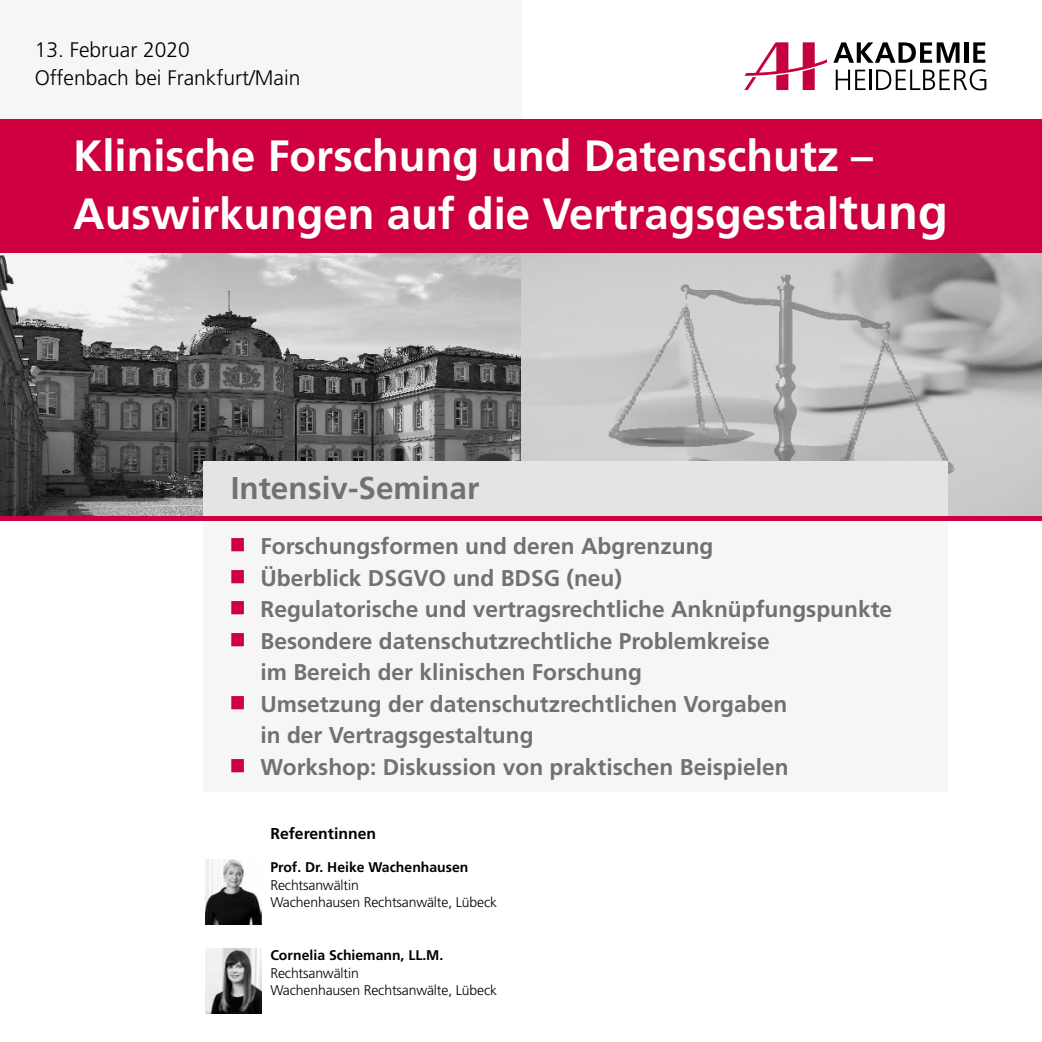
<style>
.page{position:relative;width:1042px;height:1042px;background:#fff}
.page>*{position:absolute;margin:0;border:0;box-sizing:border-box;transform-origin:0 0}
.t1{font:700 43.75px/58.8px "Frutiger LT Pro";color:#fff}
.t2{font:700 31.5px "Frutiger LT Pro";color:#707172}
.t3{font:700 22.75px/31.5px "Frutiger LT Pro";color:#707172}
.t4{font:300 21px/28px "Frutiger LT Pro";color:#000}
.t5{font:700 15.75px "Frutiger LT Pro";color:#000}
.t6{font:300 14px/17.5px "Frutiger LT Pro";letter-spacing:-.01em;color:#000}
.t7{font:700 14px "Frutiger LT Pro";color:#000}
.s1{font-size:49px}
.s2{color:#ce0040}
</style>
<div class="page">
<div style="left:0;top:0;width:521px;height:120px;background:#f6f6f6"></div>
<div style="left:203px;top:519px;width:744px;height:273px;background:#f6f6f6"></div>
<img style="left:0;top:253px;width:521px;height:263px">
<svg style="left:521px;top:253px;width:521px;height:263px;background:#bebfc1"></svg>
<div style="left:0;top:120px;width:1042px;height:133px;background:#ce0040"></div>
<div style="left:203px;top:461px;width:744px;height:60px;background:#e3e4e4"></div>
<hr style="left:0;top:516px;width:1042px;height:4px;background:#ce0040">
<svg style="left:833px;top:42px;width:126px;height:21px"></svg>
<hr style="left:964px;top:42px;width:4px;height:21px;background:#000">
<svg style="left:973px;top:42px;width:12px;height:21px"></svg>
<svg style="left:836px;top:70px;width:29px;height:20px"></svg>
<hr style="left:869px;top:70px;width:2px;height:20px;background:#000">
<svg style="left:876px;top:69px;width:110px;height:21px"></svg>
<svg style="left:744px;top:42px;width:83px;height:48px"></svg>
<img style="left:206px;top:859px;width:56px;height:65px">
<img style="left:206px;top:948px;width:56px;height:65px">
<p class="t4" style="left:35px;top:36px;width:267px">13. Februar 2020<br>Offenbach bei Frankfurt/Main</p>
<h1 class="t1" style="left:73px;top:126px;width:876px">Klinische Forschung und Datenschutz –<br>Auswirkungen auf die Vertragsgestal<span class="s1">tung</span></h1>
<h2 class="t2" style="left:231px;top:470px;width:250px">Intensiv-Seminar</h2>
<p class="t3" style="left:231px;top:530px;width:484px"><span class="s2">■</span> Forschungsformen und deren Abgrenzung</p>
<p class="t3" style="left:231px;top:562px;width:393px"><span class="s2">■</span> Überblick DSGVO und BDSG (neu)</p>
<p class="t3" style="left:231px;top:593px;width:663px"><span class="s2">■</span> Regulatorische und vertragsrechtliche Anknüpfungspunkte</p>
<p class="t3" style="left:260px;top:625px;width:511px;text-indent:-30px"><span class="s2">■</span> Besondere datenschutzrechtliche Problemkreise im Bereich der klinischen Forschung</p>
<p class="t3" style="left:260px;top:688px;width:528px;text-indent:-30px"><span class="s2">■</span> Umsetzung der datenschutzrechtlichen Vorgaben in der Vertragsgestaltung</p>
<p class="t3" style="left:231px;top:751px;width:559px"><span class="s2">■</span> Workshop: Diskussion von praktischen Beispielen</p>
<p class="t5" style="left:270px;top:823px;width:107px">Referentinnen</p>
<p class="t7" style="left:270px;top:859px;width:199px">Prof. Dr. Heike Wachenhausen</p>
<p class="t6" style="left:270px;top:876px;width:228px">Rechtsanwältin<br>Wachenhausen Rechtsanwälte, Lübeck</p>
<p class="t7" style="left:270px;top:947px;width:174px">Cornelia Schiemann, LL.M.</p>
<p class="t6" style="left:270px;top:964px;width:228px">Rechtsanwältin<br>Wachenhausen Rechtsanwälte, Lübeck</p>
</div>
